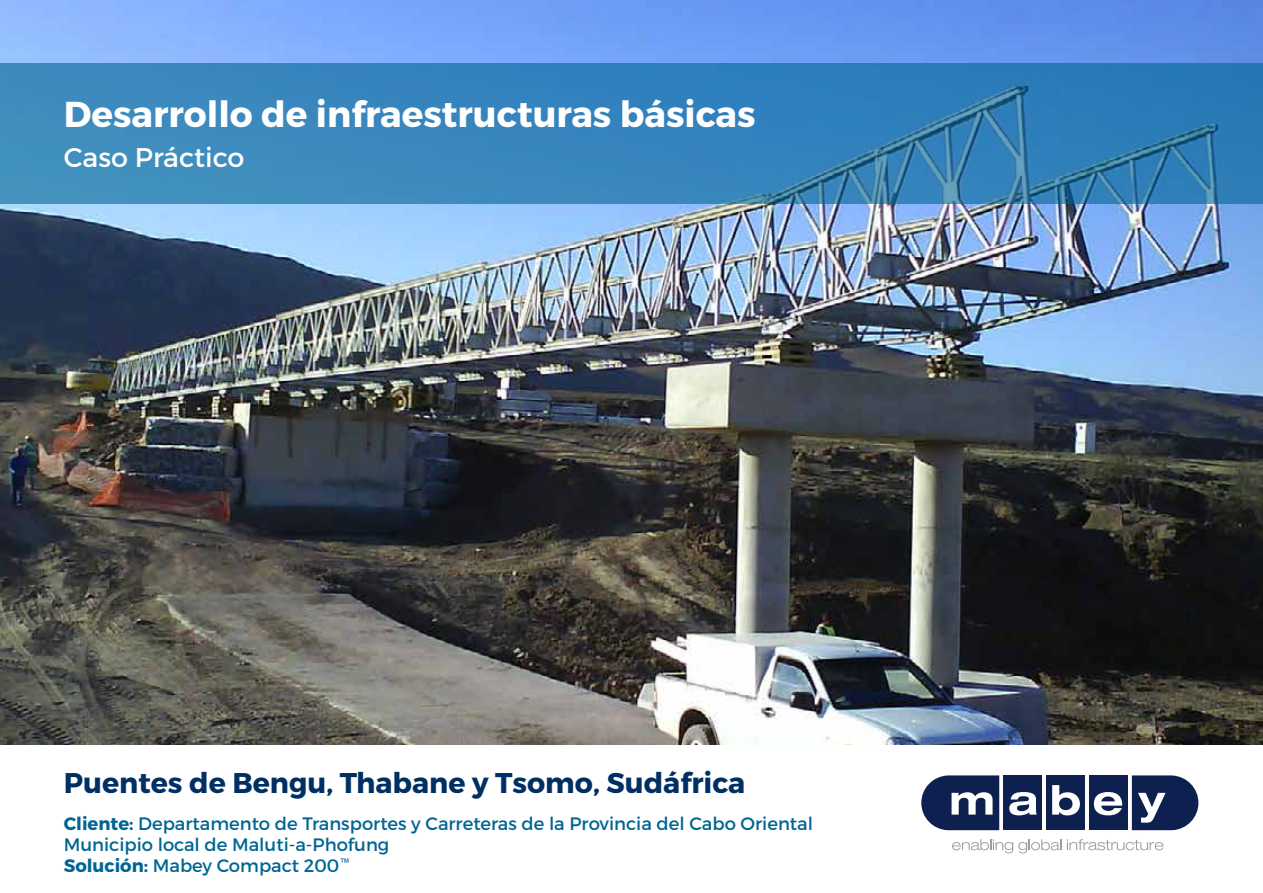
<style>
.page{position:relative;width:1263px;height:893px;background:#fff}
.page>*{position:absolute;margin:0;border:0;box-sizing:border-box;transform-origin:0 0}
.t1{font:700 36px "Montserrat";color:#fff}
.t2{font:700 28.5px "Montserrat";color:#002f63}
.t3{font:27px "Montserrat";color:#fff}
.t4{font:18px/21px "Montserrat";color:#006594}
.s1{font-weight:700}
</style>
<div class="page">
<img style="left:0;top:0;width:1263px;height:744px">
<svg style="left:0;top:64px;width:1263px;height:140px;background:#3583ba"></svg>
<div style="left:1089px;top:775px;width:38px;height:55px;background:#0e2050"></div>
<div style="left:1046px;top:775px;width:39px;height:55px;background:#0e2050"></div>
<div style="left:1003px;top:775px;width:39px;height:55px;background:#0e2050"></div>
<svg style="left:921px;top:775px;width:78px;height:55px"></svg>
<svg style="left:1009px;top:792px;width:28px;height:23px"></svg>
<svg style="left:1052px;top:785px;width:28px;height:30px"></svg>
<svg style="left:1094px;top:792px;width:28px;height:23px"></svg>
<svg style="left:1132px;top:775px;width:66px;height:55px"></svg>
<svg style="left:952px;top:839px;width:109px;height:14px"></svg>
<svg style="left:1067px;top:839px;width:96px;height:11px"></svg>
<h1 class="t1" style="left:64px;top:92px;width:693px">Desarrollo de infraestructuras básicas</h1>
<h3 class="t3" style="left:64px;top:141px;width:182px">Caso Práctico</h3>
<h2 class="t2" style="left:64px;top:765px;width:683px">Puentes de Bengu, Thabane y Tsomo, Sudáfrica</h2>
<p class="t4" style="left:64px;top:813px;width:751px"><span class="s1">Cliente:</span> Departamento de Transportes y Carreteras de la Provincia del Cabo Oriental<br>Municipio local de Maluti-a-Phofung<br><span class="s1">Solución:</span> Mabey Compact 200<sup>™</sup></p>
</div>
